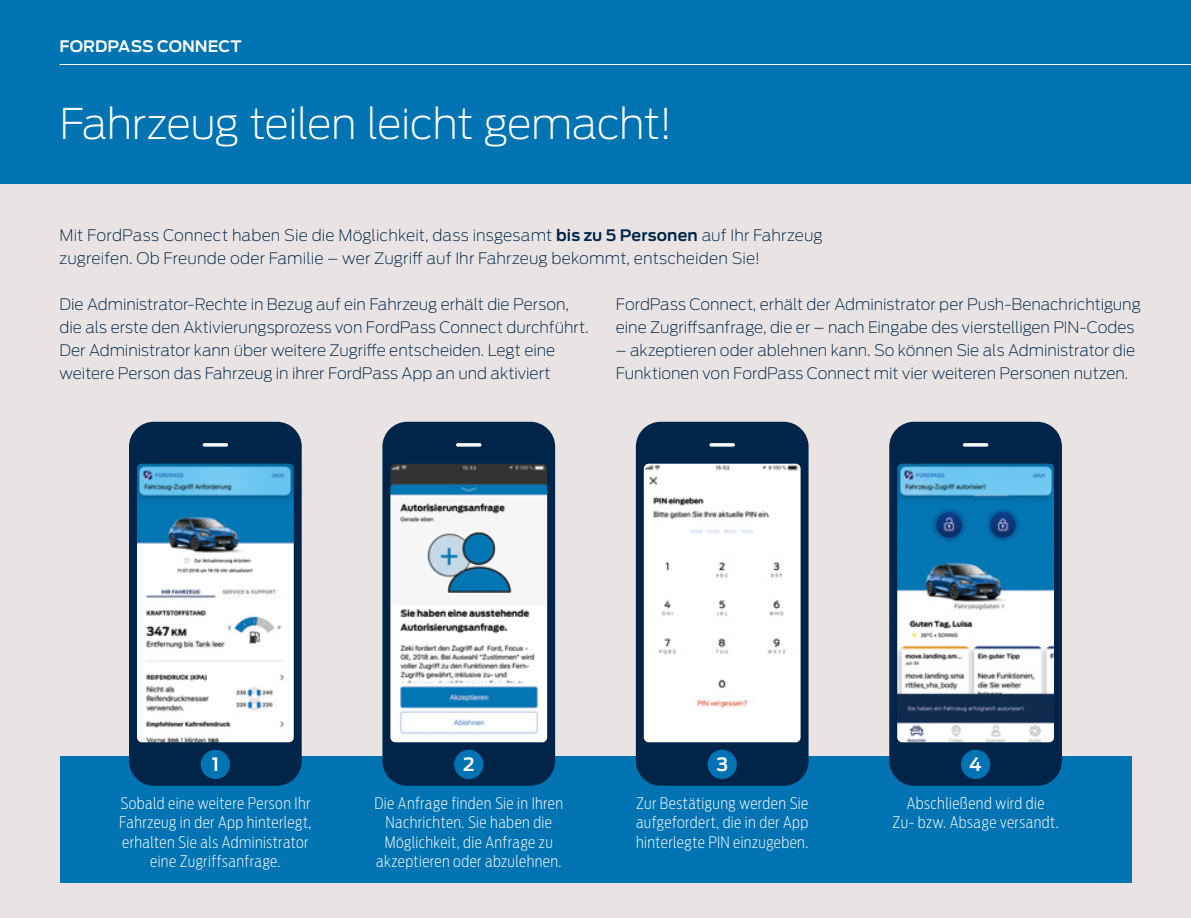
<style>
.page{position:relative;width:1191px;height:918px;background:#e9e4e3}
.page>*{position:absolute;margin:0;border:0;box-sizing:border-box;transform-origin:0 0}
.t1{font:200 42px "Ford Antenna";letter-spacing:-.02em;color:#fff}
.t2{font:600 18.2px "Ford Antenna";color:#fff}
.t3{font:200 15.75px/22.8px "Ford Antenna";color:#002548}
.t4{font:200 15.75px/19.2px "Ford Antenna Cond";letter-spacing:.025em;color:#fff;text-align:center}
.t5{font:600 15.75px "Ford Antenna";color:#fff}
.s1{font-weight:600}
</style>
<div class="page">
<div style="left:0;top:0;width:1191px;height:184px;background:#0073b3"></div>
<hr style="left:60px;top:64px;width:1131px;height:1px;background:#fff">
<div style="left:60px;top:756px;width:1071px;height:127px;background:#0073b3"></div>
<svg style="left:382px;top:422px;width:173px;height:364px;background:#052d50"></svg>
<img style="left:390px;top:464px;width:157px;height:278px">
<svg style="left:636px;top:422px;width:172px;height:364px;background:#0d3457"></svg>
<img style="left:644px;top:464px;width:156px;height:278px">
<svg style="left:889px;top:422px;width:173px;height:364px;background:#052d51"></svg>
<img style="left:897px;top:464px;width:157px;height:278px">
<svg style="left:129px;top:422px;width:173px;height:364px;background:#042d51"></svg>
<img style="left:137px;top:464px;width:157px;height:278px">
<p class="t5" style="left:60px;top:33px;width:183px">FORDPASS CONNECT</p>
<h1 class="t1" style="left:60px;top:89px;width:615px">Fahrzeug teilen leicht gemacht!</h1>
<p class="t3" style="left:60px;top:222px;width:764px">Mit FordPass Connect haben Sie die Möglichkeit, dass insgesamt <span class="s1">bis zu 5 Personen</span> auf Ihr Fahrzeug zugreifen. Ob Freunde oder Familie – wer Zugriff auf Ihr Fahrzeug bekommt, entscheiden Sie!</p>
<p class="t3" style="left:60px;top:291px;width:531px">Die Administrator-Rechte in Bezug auf ein Fahrzeug erhält die Person, die als erste den Aktivierungsprozess von FordPass Connect durchführt.<br>Der Administrator kann über weitere Zugriffe entscheiden. Legt eine weitere Person das Fahrzeug in ihrer FordPass App an und aktiviert</p>
<p class="t3" style="left:616px;top:291px;width:526px">FordPass Connect, erhält der Administrator per Push-Benachrichtigung eine Zugriffsanfrage, die er – nach Eingabe des vierstelligen PIN-Codes</p>
<p class="t3" style="left:616px;top:337px;width:521px">– akzeptieren oder ablehnen kann. So können Sie als Administrator die<br>Funktionen von FordPass Connect mit vier weiteren Personen nutzen.</p>
<p class="t2" style="left:212px;top:748px;width:9px">1</p>
<p class="t2" style="left:463px;top:748px;width:13px">2</p>
<p class="t2" style="left:716px;top:748px;width:13px">3</p>
<p class="t2" style="left:969px;top:748px;width:14px">4</p>
<p class="t4" style="left:119px;top:791px;width:194px">Sobald eine weitere Person Ihr<br>Fahrzeug in der App hinterlegt, erhalten Sie als Administrator eine Zugriffsanfrage.</p>
<p class="t4" style="left:374px;top:791px;width:190px">Die Anfrage finden Sie in Ihren<br>Nachrichten. Sie haben die<br>Möglichkeit, die Anfrage zu akzeptieren oder abzulehnen.</p>
<p class="t4" style="left:636px;top:791px;width:174px;text-align:justify">Zur Bestätigung werden Sie aufgefordert, die in der App hinterlegte PIN einzugeben.</p>
<p class="t4" style="left:892px;top:791px;width:167px">Abschließend wird die<br>Zu- bzw. Absage versandt.</p>
</div>
